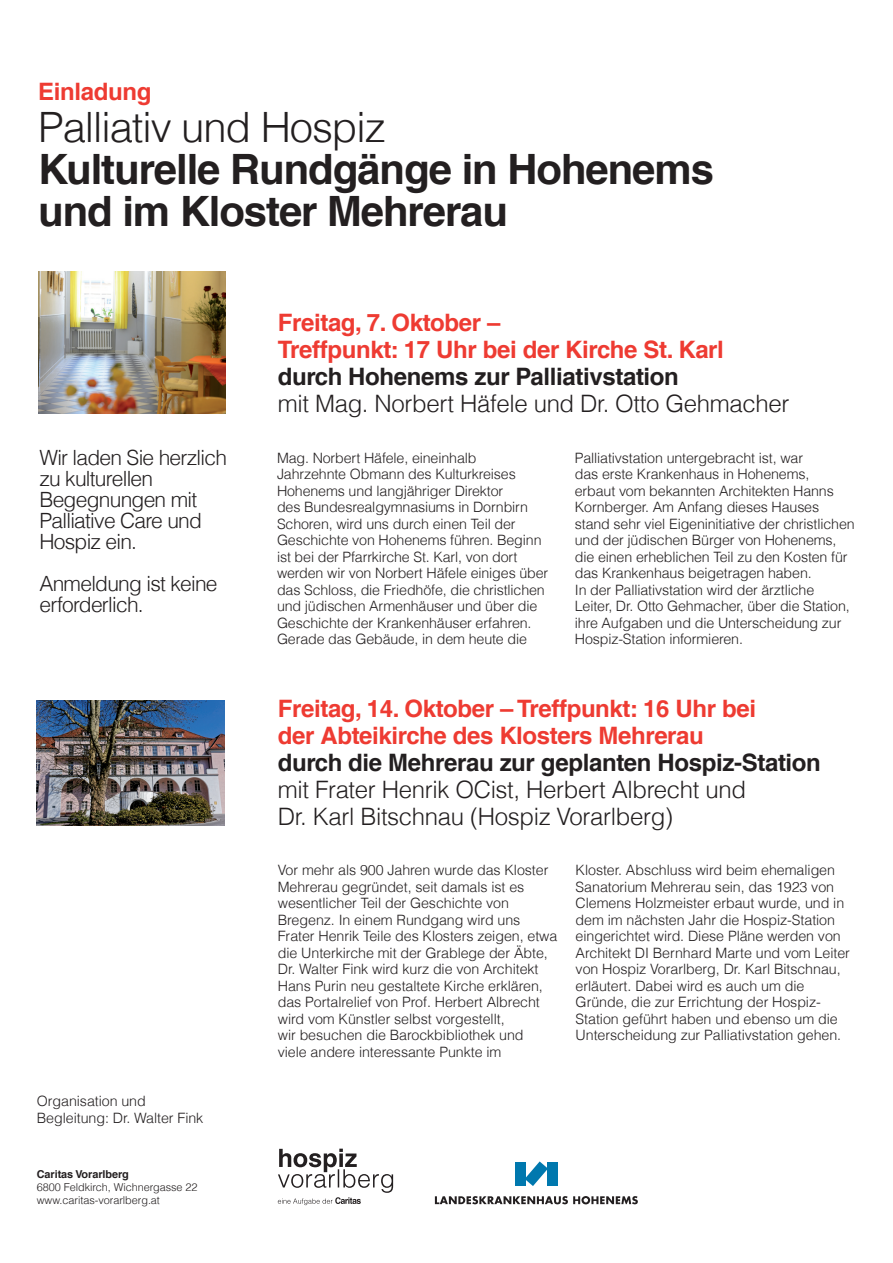
<style>
.page{position:relative;width:893px;height:1263px;background:#fff}
.page>*{position:absolute;margin:0;border:0;box-sizing:border-box;transform-origin:0 0}
.t1{font:700 41.85px/41.8px "Helveticafor Caritas";letter-spacing:-.025em;color:#231f20}
.t2{font:300 41.85px "Helveticafor Caritas";letter-spacing:-.025em;color:#231f20}
.t3{font:700 24px/27px "Helveticafor Caritas";letter-spacing:-.015em;color:#ee3b32}
.t4{font:300 24px/27px "Helveticafor Caritas";letter-spacing:-.015em;color:#231f20}
.t5{font:700 24px "Helveticafor Caritas";letter-spacing:-.015em;color:#231f20}
.t6{font:300 21px/21px "Helveticafor Caritas";letter-spacing:-.035em;color:#231f20}
.t7{font:300 14.25px/16.5px "Helveticafor Caritas";letter-spacing:-.01em;color:#231f20}
.t8{font:300 10.8px "Helveticafor Caritas";letter-spacing:-.005em;color:#231f20}
.t9{font:300 10.8px "Helvetica LT Com";letter-spacing:-.005em;color:#231f20}
.t10{font:700 10.8px "Helveticafor Caritas";letter-spacing:-.005em;color:#231f20}
</style>
<div class="page">
<svg style="left:278px;top:1149px;width:115px;height:56px"></svg>
<div style="left:515px;top:1162px;width:10px;height:23px;background:#0078ae"></div>
<div style="left:547px;top:1162px;width:11px;height:23px;background:#0078ae"></div>
<svg style="left:525px;top:1161px;width:23px;height:25px"></svg>
<svg style="left:435px;top:1196px;width:203px;height:8px"></svg>
<img style="left:37px;top:701px;width:188px;height:125px">
<img style="left:38px;top:272px;width:187px;height:141px">
<h2 class="t3" style="left:38px;top:78px;width:115px">Einladung</h2>
<h1 class="t2" style="left:38px;top:101px;width:349px">Palliativ und Hospiz</h1>
<h1 class="t1" style="left:38px;top:148px;width:677px">Kulturelle Rundgänge in Hohenems und im Kloster Mehrerau</h1>
<h3 class="t6" style="left:39px;top:447px;width:189px">Wir laden Sie herzlich zu kulturellen<br>Begegnungen mit<br>Palliative Care und<br>Hospiz ein.</h3>
<h3 class="t6" style="left:39px;top:573px;width:180px">Anmeldung ist keine erforderlich.</h3>
<p class="t7" style="left:37px;top:1093px;width:168px">Organisation und<br>Begleitung: Dr. Walter Fink</p>
<p class="t10" style="left:37px;top:1168px;width:93px">Caritas Vorarlberg</p>
<p class="t8" style="left:37px;top:1180px;width:162px">6800 Feldkirch, Wichnergasse 22</p>
<p class="t9" style="left:37px;top:1194px;width:125px">www.caritas-vorarlberg.at</p>
<h2 class="t3" style="left:278px;top:309px;width:448px">Freitag, 7. Oktober –<br>Treffpunkt: 17 Uhr bei der Kirche St. Karl</h2>
<h2 class="t5" style="left:278px;top:362px;width:403px">durch Hohenems zur Palliativstation</h2>
<h2 class="t4" style="left:278px;top:390px;width:513px">mit Mag. Norbert Häfele und Dr. Otto Gehmacher</h2>
<p class="t7" style="left:277px;top:449px;width:273px">Mag. Norbert Häfele, eineinhalb Jahrzehnte Obmann des Kulturkreises Hohenems und langjähriger Direktor<br>des Bundesrealgymnasiums in Dornbirn Schoren, wird uns durch einen Teil der Geschichte von Hohenems führen. Beginn ist bei der Pfarrkirche St. Karl, von dort werden wir von Norbert Häfele einiges über das Schloss, die Friedhöfe, die christlichen und jüdischen Armenhäuser und über die Geschichte der Krankenhäuser erfahren.<br>Gerade das Gebäude, in dem heute die</p>
<p class="t7" style="left:575px;top:449px;width:281px">Palliativstation untergebracht ist, war<br>das erste Krankenhaus in Hohenems,<br>erbaut vom bekannten Architekten Hanns Kornberger. Am Anfang dieses Hauses stand sehr viel Eigeninitiative der christlichen und der jüdischen Bürger von Hohenems, die einen erheblichen Teil zu den Kosten für das Krankenhaus beigetragen haben.<br>In der Palliativstation wird der ärztliche Leiter, Dr. Otto Gehmacher, über die Station, ihre Aufgaben und die Unterscheidung zur Hospiz-Station informieren.</p>
<h2 class="t3" style="left:278px;top:695px;width:480px">Freitag, 14. Oktober – Treffpunkt: 16 Uhr bei der Abteikirche des Klosters Mehrerau</h2>
<h2 class="t5" style="left:278px;top:747px;width:545px">durch die Mehrerau zur geplanten Hospiz-Station</h2>
<h2 class="t4" style="left:278px;top:775px;width:470px">mit Frater Henrik OCist, Herbert Albrecht und<br>Dr. Karl Bitschnau (Hospiz Vorarlberg)</h2>
<p class="t7" style="left:278px;top:862px;width:281px">Vor mehr als 900 Jahren wurde das Kloster Mehrerau gegründet, seit damals ist es wesentlicher Teil der Geschichte von Bregenz. In einem Rundgang wird uns Frater Henrik Teile des Klosters zeigen, etwa die Unterkirche mit der Grablege der Äbte, Dr. Walter Fink wird kurz die von Architekt Hans Purin neu gestaltete Kirche erklären, das Portalrelief von Prof. Herbert Albrecht wird vom Künstler selbst vorgestellt,<br>wir besuchen die Barockbibliothek und<br>viele andere interessante Punkte im</p>
<p class="t7" style="left:576px;top:862px;width:276px">Kloster. Abschluss wird beim ehemaligen Sanatorium Mehrerau sein, das 1923 von Clemens Holzmeister erbaut wurde, und in dem im nächsten Jahr die Hospiz-Station eingerichtet wird. Diese Pläne werden von Architekt DI Bernhard Marte und vom Leiter von Hospiz Vorarlberg, Dr. Karl Bitschnau, erläutert. Dabei wird es auch um die Gründe, die zur Errichtung der Hospiz-Station geführt haben und ebenso um die Unterscheidung zur Palliativstation gehen.</p>
</div>
